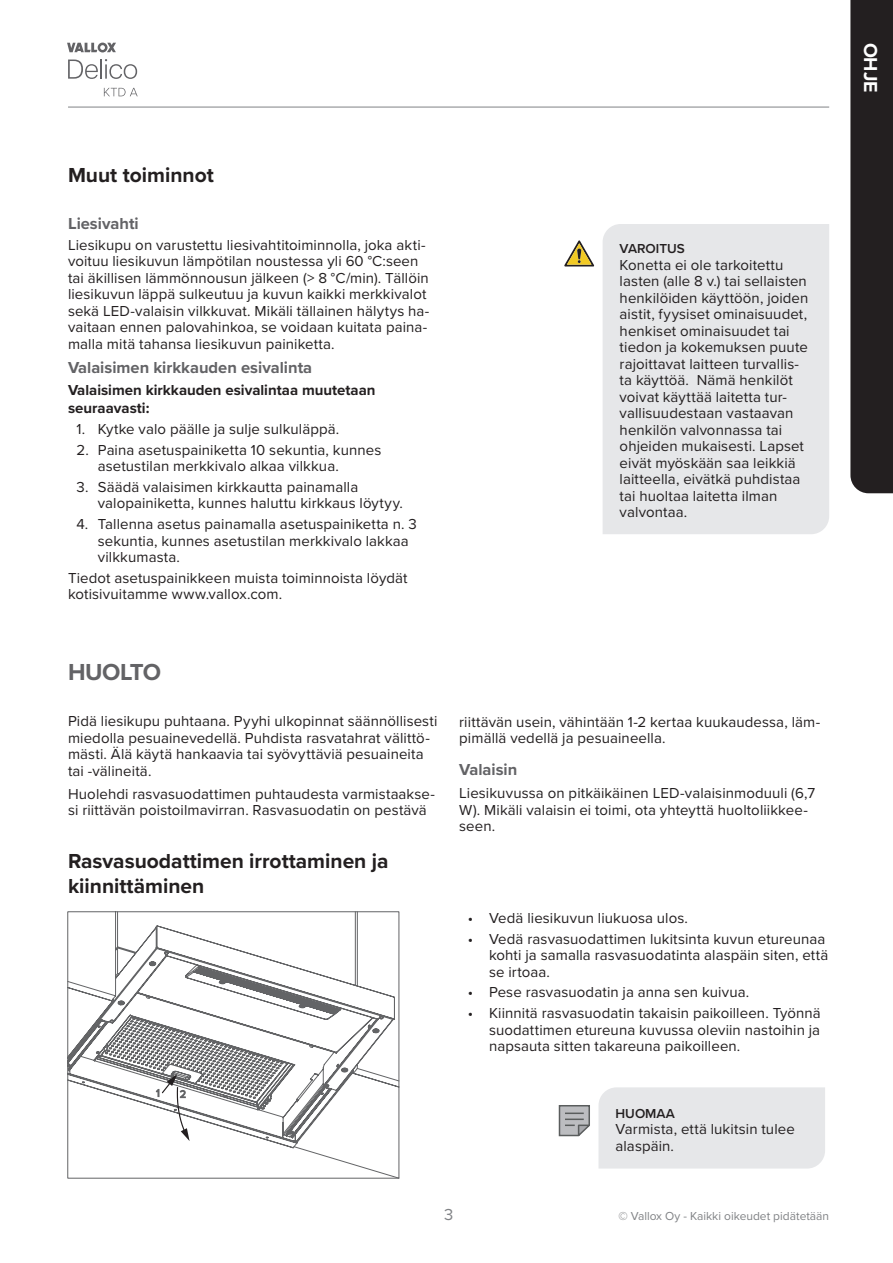
<style>
.page{position:relative;width:893px;height:1263px;background:#fff}
.page>*{position:absolute;margin:0;border:0;box-sizing:border-box;transform-origin:0 0}
.OTSIKKO_1{font:700 24px "Proxima Nova";letter-spacing:-.025em;color:#636366}
.OTSIKKO_2{font:700 21px/25.2px "Proxima Nova";color:#231f20}
.t1{font:700 19.5px "Proxima Nova";color:#fff}
.OTSIKKO_3{font:700 16.5px "Proxima Nova";color:#636366}
.t2{font:16.5px "Proxima Nova";color:#808285}
.Huomio_teksti{font:15px/16.5px "Proxima Nova";letter-spacing:.005em;color:#231f20}
.Leipäteksti{font:15px/16.5px "Proxima Nova";letter-spacing:.005em;color:#231f20}
.Otsikko_4_piirrokset{font:700 15px/18px "Proxima Nova";color:#231f20}
.Leipäteksti_sisennetty_varoitukset{font:15px/16.5px "Proxima Nova";letter-spacing:.005em;color:#231f20}
.Varoitus-vihje-huomaa-_laatikossa{font:600 13.5px "Proxima Nova";color:#231f20}
.t3{font:12px "Proxima Nova";color:#808285}
</style>
<div class="page">
<hr style="left:68px;top:107px;width:761px;height:1px;background:#808285">
<svg style="left:67px;top:43px;width:49px;height:9px"></svg>
<svg style="left:68px;top:59px;width:69px;height:20px"></svg>
<svg style="left:104px;top:88px;width:34px;height:8px"></svg>
<div style="left:850px;top:0;width:43px;height:493px;background:#231f20"></div>
<svg style="left:67px;top:911px;width:333px;height:268px"></svg>
<svg style="left:156px;top:1074px;width:34px;height:67px"></svg>
<div style="left:603px;top:224px;width:226px;height:310px;background:#e6e7e9"></div>
<svg style="left:564px;top:240px;width:30px;height:26px"></svg>
<div style="left:598px;top:1087px;width:227px;height:81px;background:#e6e7e9"></div>
<svg style="left:559px;top:1105px;width:31px;height:31px"></svg>
<p class="OTSIKKO_2" style="left:68px;top:162px;width:147px">Muut toiminnot</p>
<p class="OTSIKKO_3" style="left:68px;top:211px;width:72px">Liesivahti</p>
<p class="Leipäteksti" style="left:68px;top:236px;width:363px">Liesikupu on varustettu liesivahtitoiminnolla, joka akti&shy;voituu liesikuvun lämpötilan noustessa yli 60 °C:seen tai äkillisen lämmönnousun jälkeen (&gt; 8 °C/min). Tällöin liesikuvun läppä sulkeutuu ja kuvun kaikki merkkivalot sekä LED-valaisin vilkkuvat. Mikäli tällainen hälytys ha&shy;vaitaan ennen palovahinkoa, se voidaan kuitata paina&shy;malla mitä tahansa liesikuvun painiketta.</p>
<p class="OTSIKKO_3" style="left:68px;top:355px;width:246px">Valaisimen kirkkauden esivalinta</p>
<p class="Otsikko_4_piirrokset" style="left:68px;top:381px;width:309px">Valaisimen kirkkauden esivalintaa muutetaan seuraavasti:</p>
<p class="Huomio_teksti" style="left:77px;top:420px;width:264px">1. Kytke valo päälle ja sulje sulkuläppä.</p>
<p class="Huomio_teksti" style="left:98px;top:441px;width:285px;text-indent:-21px">2. Paina asetuspainiketta 10 sekuntia, kunnes asetustilan merkkivalo alkaa vilkkua.</p>
<p class="Huomio_teksti" style="left:98px;top:478px;width:307px;text-indent:-21px">3. Säädä valaisimen kirkkautta painamalla valopainiketta, kunnes haluttu kirkkaus löytyy.</p>
<p class="Huomio_teksti" style="left:98px;top:515px;width:320px;text-indent:-21px">4. Tallenna asetus painamalla asetuspainiketta n. 3 sekuntia, kunnes asetustilan merkkivalo lakkaa vilkkumasta.</p>
<p class="Leipäteksti" style="left:68px;top:569px;width:341px">Tiedot asetuspainikkeen muista toiminnoista löydät kotisivuitamme www.vallox.com.</p>
<p class="Varoitus-vihje-huomaa-_laatikossa" style="left:620px;top:239px;width:67px">VAROITUS</p>
<p class="Huomio_teksti" style="left:620px;top:256px;width:190px">Konetta ei ole tarkoitettu lasten (alle 8 v.) tai sellaisten henkilöiden käyttöön, joiden aistit, fyysiset ominaisuudet, henkiset ominaisuudet tai tiedon ja kokemuksen puute rajoittavat laitteen turvallis&shy;ta käyttöä. Nämä henkilöt voivat käyttää laitetta tur&shy;vallisuudestaan vastaavan henkilön valvonnassa tai ohjeiden mukaisesti. Lapset eivät myöskään saa leikkiä laitteella, eivätkä puhdistaa tai huoltaa laitetta ilman valvontaa.</p>
<p class="OTSIKKO_1" style="left:68px;top:654px;width:95px">HUOLTO</p>
<p class="Leipäteksti" style="left:68px;top:712px;width:371px">Pidä liesikupu puhtaana. Pyyhi ulkopinnat säännöllisesti miedolla pesuainevedellä. Puhdista rasvatahrat välittö&shy;mästi. Älä käytä hankaavia tai syövyttäviä pesuaineita tai -välineitä.</p>
<p class="Leipäteksti" style="left:68px;top:785px;width:368px">Huolehdi rasvasuodattimen puhtaudesta varmistaakse&shy;si riittävän poistoilmavirran. Rasvasuodatin on pestävä</p>
<p class="OTSIKKO_2" style="left:68px;top:848px;width:322px">Rasvasuodattimen irrottaminen ja kiinnittäminen</p>
<p class="Leipäteksti" style="left:459px;top:713px;width:362px">riittävän usein, vähintään 1-2 kertaa kuukaudessa, läm&shy;pimällä vedellä ja pesuaineella.</p>
<p class="OTSIKKO_3" style="left:459px;top:757px;width:60px">Valaisin</p>
<p class="Leipäteksti" style="left:459px;top:784px;width:357px">Liesikuvussa on pitkäikäinen LED-valaisinmoduuli (6,7<br>W). Mikäli valaisin ei toimi, ota yhteyttä huoltoliikkee&shy;seen.</p>
<p class="Huomio_teksti" style="left:468px;top:909px;width:222px">• Vedä liesikuvun liukuosa ulos.</p>
<p class="Huomio_teksti" style="left:489px;top:930px;width:341px;text-indent:-21px">• Vedä rasvasuodattimen lukitsinta kuvun etureunaa kohti ja samalla rasvasuodatinta alaspäin siten, että se irtoaa.</p>
<p class="Huomio_teksti" style="left:468px;top:983px;width:283px">• Pese rasvasuodatin ja anna sen kuivua.</p>
<p class="Huomio_teksti" style="left:489px;top:1004px;width:333px;text-align:justify;text-indent:-21px">• Kiinnitä rasvasuodatin takaisin paikoilleen. Työnnä suodattimen etureuna kuvussa oleviin nastoihin ja napsauta sitten takareuna paikoilleen.</p>
<p class="Varoitus-vihje-huomaa-_laatikossa" style="left:615px;top:1103px;width:61px">HUOMAA</p>
<p class="Leipäteksti_sisennetty_varoitukset" style="left:615px;top:1120px;width:181px">Varmista, että lukitsin tulee alaspäin.</p>
<p class="t2" style="left:444px;top:1202px;width:11px">3</p>
<p class="t3" style="left:618px;top:1207px;width:212px">© Vallox Oy - Kaikki oikeudet pidätetään</p>
<p class="t1" style="left:885px;top:43px;width:52px;rotate:90deg">OHJE</p>
</div>
